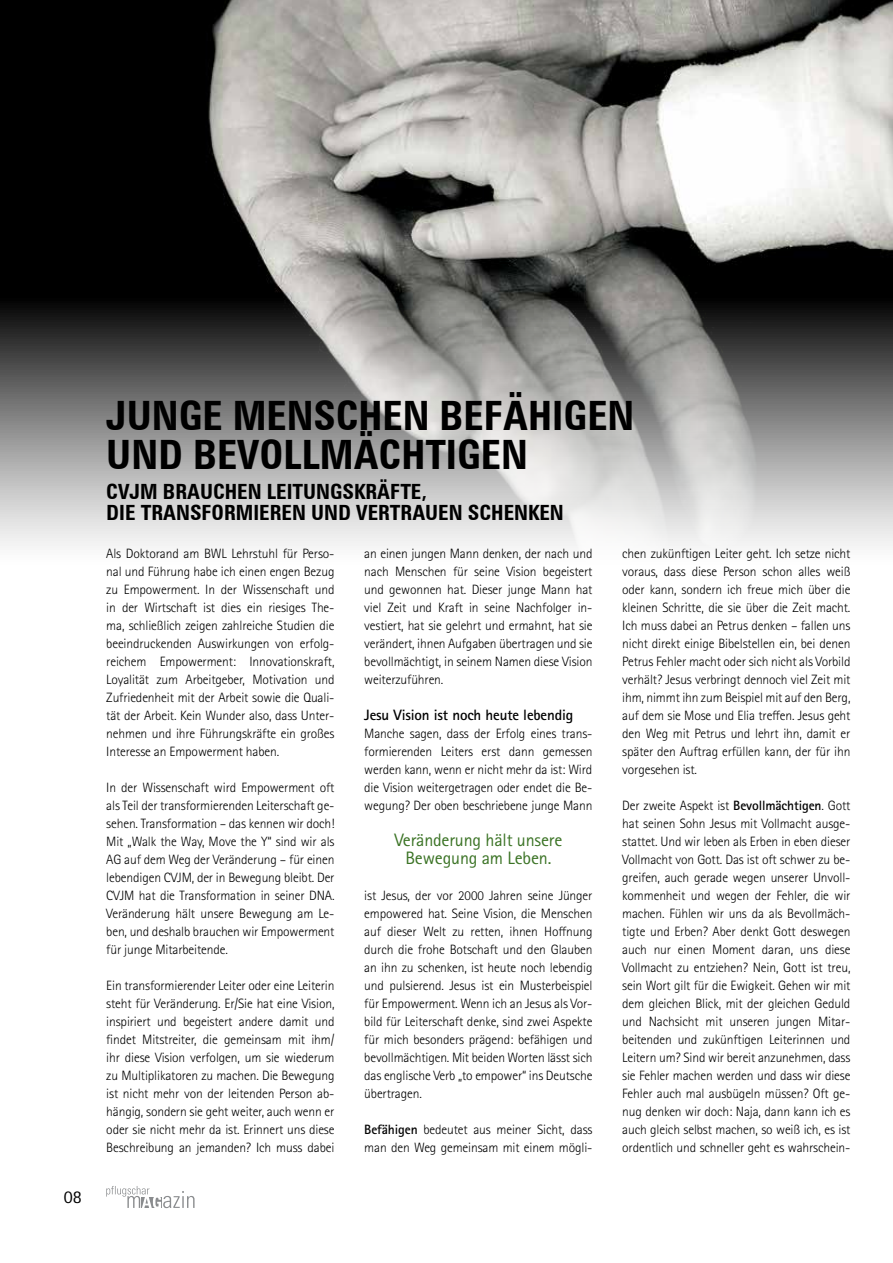
<style>
.page{position:relative;width:893px;height:1263px;background:#fff}
.page>*{position:absolute;margin:0;border:0;box-sizing:border-box;transform-origin:0 0}
.t1{font:700 condensed 40.5px/39px "Zurich BT";color:#000}
.t2{font:700 condensed 21px/21px "Zurich BT";color:#000}
.t3{font:18px/18px "Rotis Sans Serif Std";letter-spacing:-.01em;color:#3b7325;text-align:center}
.t4{font:18px "Rotis Sans Serif Std";color:#000}
.t5{font:700 15px "Rotis Sans Serif Std";letter-spacing:-.01em;color:#000}
.t6{font:300 13.5px/18px "Rotis Sans Serif Std";letter-spacing:-.01em;color:#000;text-align:justify}
.s1{font-weight:700}
</style>
<div class="page">
<svg style="left:106px;top:1186px;width:89px;height:22px"></svg>
<img style="left:0;top:0;width:893px;height:546px">
<h3 class="t4" style="left:64px;top:1186px;width:19px">08</h3>
<h1 class="t1" style="left:106px;top:396px;width:529px">JUNGE MENSCHEN BEFÄHIGEN<br>UND BEVOLLMÄCHTIGEN</h1>
<h2 class="t2" style="left:106px;top:480px;width:459px">CVJM BRAUCHEN LEITUNGSKRÄFTE,<br>DIE TRANSFORMIEREN UND VERTRAUEN SCHENKEN</h2>
<p class="t6" style="left:106px;top:545px;width:230px">Als Doktorand am BWL Lehrstuhl für Perso&shy;nal und Führung habe ich einen engen Bezug zu Empowerment. In der Wissenschaft und in der Wirtschaft ist dies ein riesiges The&shy;ma, schließlich zeigen zahlreiche Studien die beeindruckenden Auswirkungen von erfolg&shy;reichem Empowerment: Innovationskraft, Loyalität zum Arbeitgeber, Motivation und Zufriedenheit mit der Arbeit sowie die Quali&shy;tät der Arbeit. Kein Wunder also, dass Unter&shy;nehmen und ihre Führungskräfte ein großes Interesse an Empowerment haben.</p>
<p class="t6" style="left:106px;top:779px;width:230px">In der Wissenschaft wird Empowerment oft als Teil der transformierenden Leiterschaft ge&shy;sehen. Transformation – das kennen wir doch!<br>Mit „Walk the Way, Move the Y“ sind wir als AG auf dem Weg der Veränderung – für einen lebendigen CVJM, der in Bewegung bleibt. Der CVJM hat die Transformation in seiner DNA.<br>Veränderung hält unsere Bewegung am Le&shy;ben, und deshalb brauchen wir Empowerment für junge Mitarbeitende.</p>
<p class="t6" style="left:106px;top:977px;width:230px">Ein transformierender Leiter oder eine Leiterin steht für Veränderung. Er/Sie hat eine Vision, inspiriert und begeistert andere damit und findet Mitstreiter, die gemeinsam mit ihm/ ihr diese Vision verfolgen, um sie wiederum zu Multiplikatoren zu machen. Die Bewegung ist nicht mehr von der leitenden Person ab&shy;hängig, sondern sie geht weiter, auch wenn er oder sie nicht mehr da ist. Erinnert uns diese Beschreibung an jemanden? Ich muss dabei</p>
<p class="t6" style="left:364px;top:545px;width:230px">an einen jungen Mann denken, der nach und nach Menschen für seine Vision begeistert und gewonnen hat. Dieser junge Mann hat viel Zeit und Kraft in seine Nachfolger in&shy;vestiert, hat sie gelehrt und ermahnt, hat sie verändert, ihnen Aufgaben übertragen und sie bevollmächtigt, in seinem Namen diese Vision weiterzuführen.</p>
<p class="t5" style="left:364px;top:705px;width:211px">Jesu Vision ist noch heute lebendig</p>
<p class="t6" style="left:364px;top:725px;width:230px">Manche sagen, dass der Erfolg eines trans&shy;formierenden Leiters erst dann gemessen werden kann, wenn er nicht mehr da ist: Wird die Vision weitergetragen oder endet die Be&shy;wegung? Der oben beschriebene junge Mann</p>
<h3 class="t3" style="left:394px;top:831px;width:169px">Veränderung hält unsere<br>Bewegung am Leben.</h3>
<p class="t6" style="left:364px;top:887px;width:230px">ist Jesus, der vor 2000 Jahren seine Jünger empowered hat. Seine Vision, die Menschen auf dieser Welt zu retten, ihnen Hoffnung durch die frohe Botschaft und den Glauben an ihn zu schenken, ist heute noch lebendig und pulsierend. Jesus ist ein Musterbeispiel für Empowerment. Wenn ich an Jesus als Vor&shy;bild für Leiterschaft denke, sind zwei Aspekte für mich besonders prägend: befähigen und bevollmächtigen. Mit beiden Worten lässt sich das englische Verb „to empower“ ins Deutsche übertragen.</p>
<p class="t6" style="left:364px;top:1121px;width:230px"><span class="s1">Befähigen</span> bedeutet aus meiner Sicht, dass man den Weg gemeinsam mit einem mögli-</p>
<p class="t6" style="left:622px;top:545px;width:230px">chen zukünftigen Leiter geht. Ich setze nicht voraus, dass diese Person schon alles weiß oder kann, sondern ich freue mich über die kleinen Schritte, die sie über die Zeit macht.<br>Ich muss dabei an Petrus denken – fallen uns nicht direkt einige Bibelstellen ein, bei denen Petrus Fehler macht oder sich nicht als Vorbild verhält? Jesus verbringt dennoch viel Zeit mit ihm, nimmt ihn zum Beispiel mit auf den Berg, auf dem sie Mose und Elia treffen. Jesus geht den Weg mit Petrus und lehrt ihn, damit er später den Auftrag erfüllen kann, der für ihn vorgesehen ist.</p>
<p class="t6" style="left:622px;top:797px;width:230px">Der zweite Aspekt ist <span class="s1">Bevollmächtigen</span>. Gott hat seinen Sohn Jesus mit Vollmacht ausge&shy;stattet. Und wir leben als Erben in eben dieser Vollmacht von Gott. Das ist oft schwer zu be&shy;greifen, auch gerade wegen unserer Unvoll&shy;kommenheit und wegen der Fehler, die wir machen. Fühlen wir uns da als Bevollmäch&shy;tigte und Erben? Aber denkt Gott deswegen auch nur einen Moment daran, uns diese Vollmacht zu entziehen? Nein, Gott ist treu, sein Wort gilt für die Ewigkeit. Gehen wir mit dem gleichen Blick, mit der gleichen Geduld und Nachsicht mit unseren jungen Mitar&shy;beitenden und zukünftigen Leiterinnen und Leitern um? Sind wir bereit anzunehmen, dass sie Fehler machen werden und dass wir diese Fehler auch mal ausbügeln müssen? Oft ge&shy;nug denken wir doch: Naja, dann kann ich es auch gleich selbst machen, so weiß ich, es ist ordentlich und schneller geht es wahrschein-</p>
</div>
